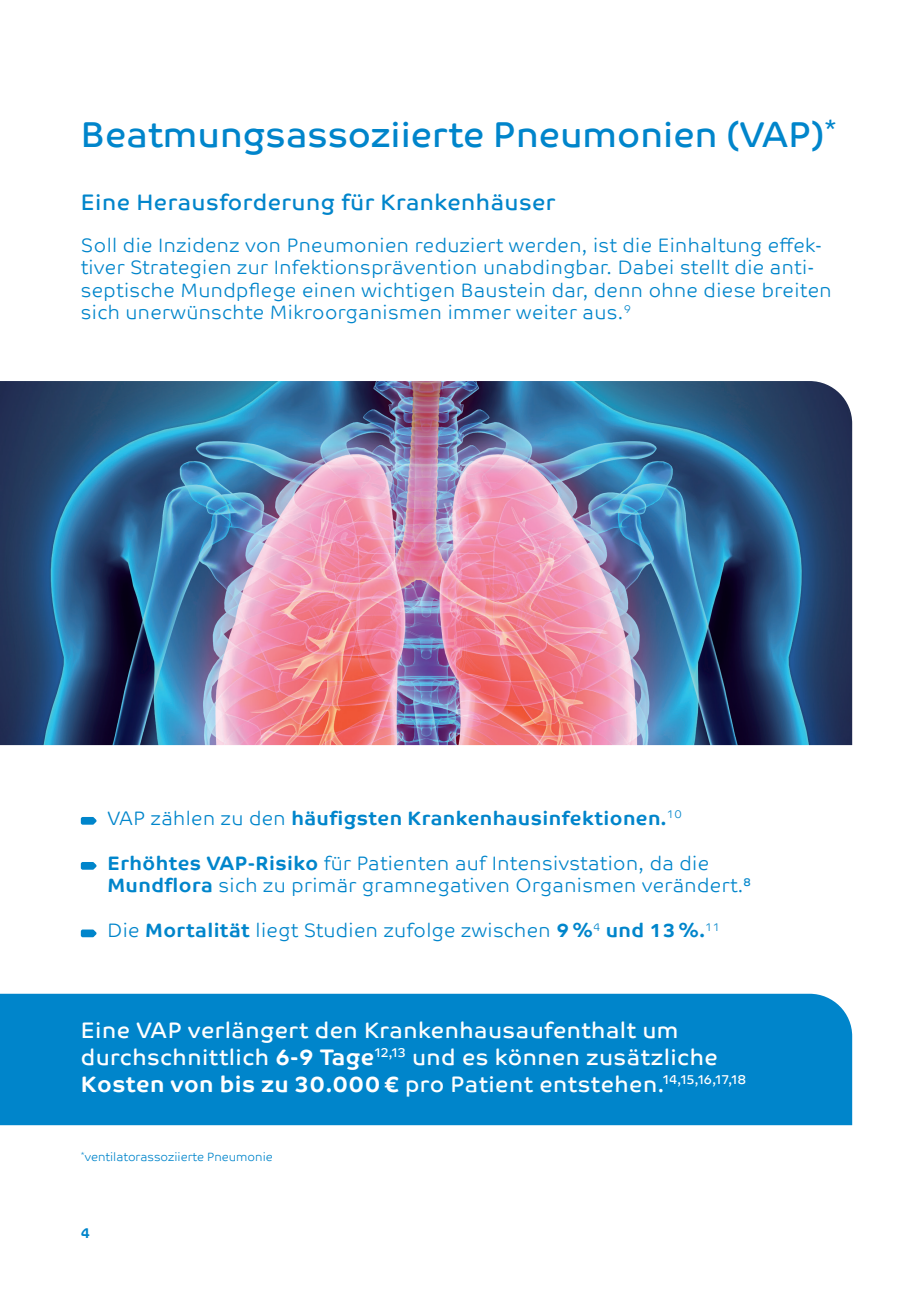
<style>
.page{position:relative;width:919px;height:1289px;background:#fff}
.page>*{position:absolute;margin:0;border:0;box-sizing:border-box;transform-origin:0 0}
.t1{font:36px "Co Text";color:#0085cb}
.t2{font:22.5px/27px "Co Text";letter-spacing:.02em;color:#fff}
.t3{font:22.5px "Co Text";letter-spacing:.02em;color:#0085cb}
.t4{font:300 19.5px/22.5px "Co Text";letter-spacing:.02em;color:#0085cb}
.t5{font:700 19.5px "Co Text";letter-spacing:.02em;color:#0085cb}
.t6{font:700 14.25px "Co Text";color:#0085cb}
.t7{font:300 12px "Co Text";color:#0085cb}
.s1{font-weight:300}
.s2{font-weight:700}
</style>
<div class="page">
<div style="left:0;top:993px;width:852px;height:132px;background:#0085cb"></div>
<svg style="left:81px;top:817px;width:16px;height:7px"></svg>
<svg style="left:81px;top:862px;width:16px;height:7px"></svg>
<svg style="left:81px;top:929px;width:16px;height:8px"></svg>
<img style="left:0;top:381px;width:852px;height:364px">
<h1 class="t1" style="left:81px;top:114px;width:757px">Beatmungsassoziierte Pneumonien (VAP)<sup>*</sup></h1>
<p class="t3" style="left:81px;top:189px;width:476px">Eine Herausforderung für Krankenhäuser</p>
<p class="t4" style="left:81px;top:234px;width:752px">Soll die Inzidenz von Pneumonien reduziert werden, ist die Einhaltung effek&shy;tiver Strategien zur Infektionsprävention unabdingbar. Dabei stellt die anti&shy;septische Mundpflege einen wichtigen Baustein dar, denn ohne diese breiten sich unerwünschte Mikroorganismen immer weiter aus.<sup>9</sup></p>
<p class="t5" style="left:107px;top:806px;width:576px"><span class="s1">VAP zählen zu den</span> häufigsten Krankenhausinfektionen.<sup>10</sup></p>
<p class="t4" style="left:107px;top:851px;width:645px"><span class="s2">Erhöhtes VAP-Risiko</span> für Patienten auf Intensivstation, da die<br><span class="s2">Mundflora</span> sich zu primär gramnegativen Organismen verändert.<sup>8</sup></p>
<p class="t4" style="left:107px;top:919px;width:614px">Die <span class="s2">Mortalität</span> liegt Studien zufolge zwischen <span class="s2">9%</span><sup>4</sup> <span class="s2">und 13%.</span><sup>11</sup></p>
<p class="t2" style="left:81px;top:1016px;width:667px">Eine VAP verlängert den Krankenhausaufenthalt um durchschnittlich <span class="s2">6-9 Tage</span><sup>12,13</sup> und es können zusätzliche<br><span class="s2">Kosten von bis zu 30.000€</span> pro Patient entstehen.<sup>14,15,16,17,18</sup></p>
<p class="t7" style="left:81px;top:1150px;width:193px"><sup>*</sup>ventilatorassoziierte Pneumonie</p>
<p class="t6" style="left:81px;top:1224px;width:11px">4</p>
</div>
